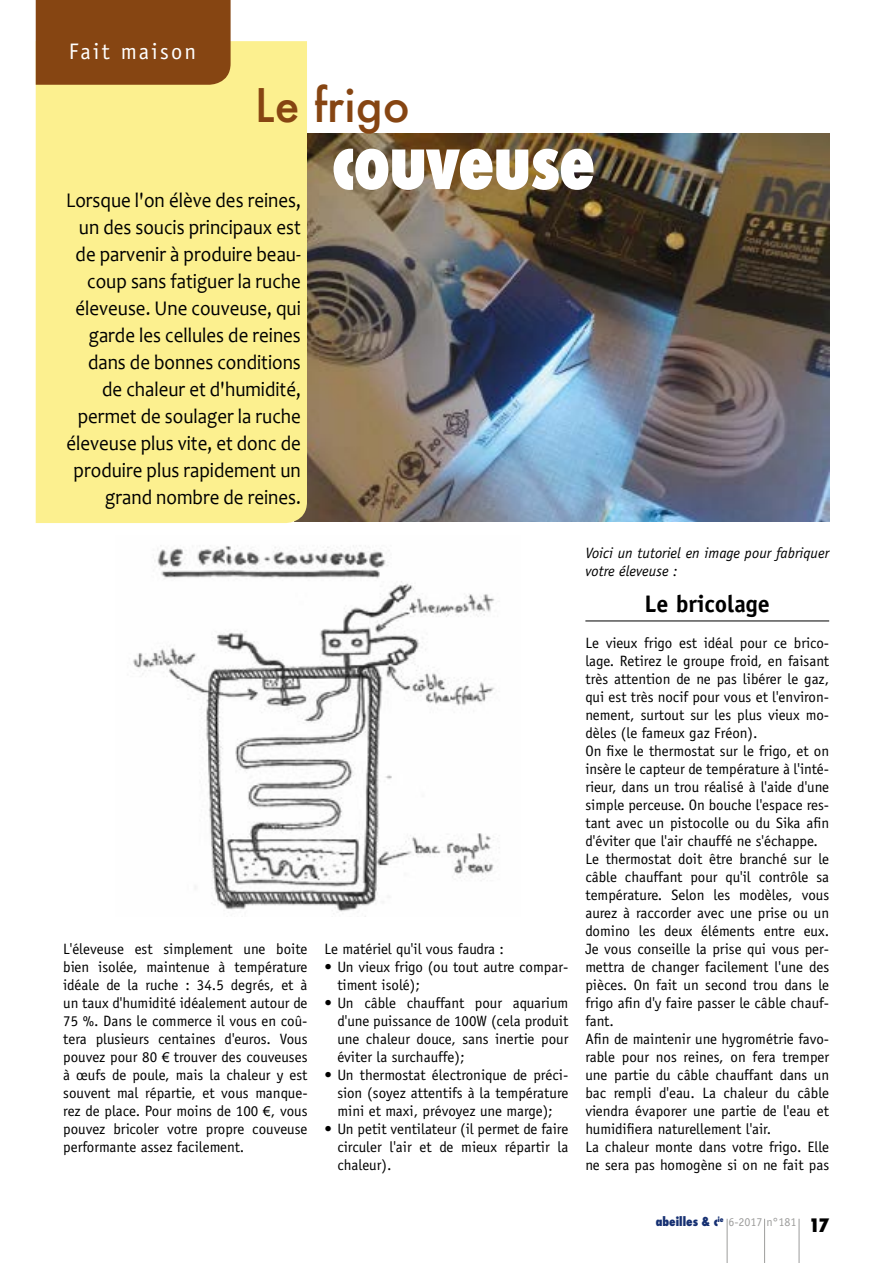
<style>
.page{position:relative;width:893px;height:1263px;background:#fff}
.page>*{position:absolute;margin:0;border:0;box-sizing:border-box;transform-origin:0 0}
.t1{font:800 condensed 75px "Futura";letter-spacing:-.02em;color:#fff;scale:.9 1}
.t2{font:500 45px "Futura";color:#864512}
.t3{font:700 24px "Officina Sans";color:#000}
.t4{font:22.5px "Officina Sans";letter-spacing:.1em;color:#fff}
.t5{font:21px/27px "Candara";color:#000;text-align:right;scale:.9 1}
.t6{font:800 condensed 18px "Futura";color:#000}
.t7{font:15px/18px "Officina Sans";color:#000;text-align:justify}
.t8{font:italic 15px/18px "Officina Sans";color:#000}
.t9{font:12px "Officina Sans";color:#9d9d9c}
.s1{font-family:"Arial";font-size:13.5px}
.s2{font-family:"Futura";font-weight:800;font-stretch:condensed;color:#163072}
</style>
<div class="page">
<hr style="left:727px;top:1219px;width:1px;height:44px;background:#9d9d9c">
<hr style="left:764px;top:1219px;width:1px;height:44px;background:#9d9d9c">
<hr style="left:799px;top:1219px;width:1px;height:44px;background:#9d9d9c">
<img style="left:133px;top:545px;width:367px;height:369px">
<img style="left:307px;top:134px;width:522px;height:387px">
<div style="left:36px;top:41px;width:271px;height:482px;background:#fcf08f"></div>
<div style="left:36px;top:0;width:195px;height:85px;background:#864512"></div>
<hr style="left:585px;top:621px;width:244px;height:1px;background:#000">
<h3 class="t4" style="left:69px;top:38px;width:129px">Fait maison</h3>
<h2 class="t2" style="left:255px;top:74px;width:156px">Le frigo</h2>
<h1 class="t1" style="left:331px;top:110px;width:295px">couveuse</h1>
<p class="t5" style="left:66px;top:186px;width:262px">Lorsque l'on élève des reines, un des soucis principaux est de parvenir à produire beau&shy;coup sans fatiguer la ruche éleveuse. Une couveuse, qui garde les cellules de reines dans de bonnes conditions de chaleur et d'humidité, permet de soulager la ruche éleveuse plus vite, et donc de produire plus rapidement un grand nombre de reines.</p>
<p class="t7" style="left:63px;top:940px;width:246px">L'éleveuse est simplement une boite bien isolée, maintenue à température idéale de la ruche : 34.5 degrés, et à un taux d'humidité idéalement autour de 75 %. Dans le commerce il vous en coû&shy;tera plusieurs centaines d'euros. Vous pouvez pour 80 <span class="s1">€</span> trouver des couveuses à œufs de poule, mais la chaleur y est souvent mal répartie, et vous manque&shy;rez de place. Pour moins de 100 <span class="s1">€</span>, vous pouvez bricoler votre propre couveuse performante assez facilement.</p>
<p class="t7" style="left:325px;top:940px;width:181px">Le matériel qu'il vous faudra :</p>
<p class="t7" style="left:337px;top:958px;width:233px;text-indent:-13px">• Un vieux frigo (ou tout autre compar&shy;timent isolé);</p>
<p class="t7" style="left:337px;top:994px;width:233px;text-indent:-13px">• Un câble chauffant pour aquarium d'une puissance de 100W (cela produit une chaleur douce, sans inertie pour éviter la surchauffe);</p>
<p class="t7" style="left:337px;top:1066px;width:233px;text-indent:-13px">• Un thermostat électronique de préci&shy;sion (soyez attentifs à la température mini et maxi, prévoyez une marge);</p>
<p class="t7" style="left:337px;top:1120px;width:233px;text-indent:-13px">• Un petit ventilateur (il permet de faire circuler l'air et de mieux répartir la chaleur).</p>
<p class="t8" style="left:585px;top:544px;width:245px">Voici un tutoriel en image pour fabriquer votre éleveuse :</p>
<h3 class="t3" style="left:645px;top:589px;width:127px">Le bricolage</h3>
<p class="t7" style="left:585px;top:634px;width:245px;text-align:left">Le vieux frigo est idéal pour ce brico&shy;lage. Retirez le groupe froid, en faisant très attention de ne pas libérer le gaz, qui est très nocif pour vous et l'environ&shy;nement, surtout sur les plus vieux mo&shy;dèles (le fameux gaz Fréon).<br>On fixe le thermostat sur le frigo, et on insère le capteur de température à l'inté&shy;rieur, dans un trou réalisé à l'aide d'une simple perceuse. On bouche l'espace res&shy;tant avec un pistocolle ou du Sika afin d'éviter que l'air chauffé ne s'échappe.<br>Le thermostat doit être branché sur le câble chauffant pour qu'il contrôle sa température. Selon les modèles, vous aurez à raccorder avec une prise ou un domino les deux éléments entre eux.<br>Je vous conseille la prise qui vous per&shy;mettra de changer facilement l'une des pièces. On fait un second trou dans le frigo afin d'y faire passer le câble chauf&shy;fant.<br>Afin de maintenir une hygrométrie favo&shy;rable pour nos reines, on fera tremper une partie du câble chauffant dans un bac rempli d'eau. La chaleur du câble viendra évaporer une partie de l'eau et humidifiera naturellement l'air.<br>La chaleur monte dans votre frigo. Elle ne sera pas homogène si on ne fait pas</p>
<p class="t9" style="left:656px;top:1215px;width:142px"><span class="s2">abeilles &amp; c</span><sup>ie</sup> 6-2017 n°181</p>
<p class="t6" style="left:809px;top:1213px;width:22px">17</p>
</div>
